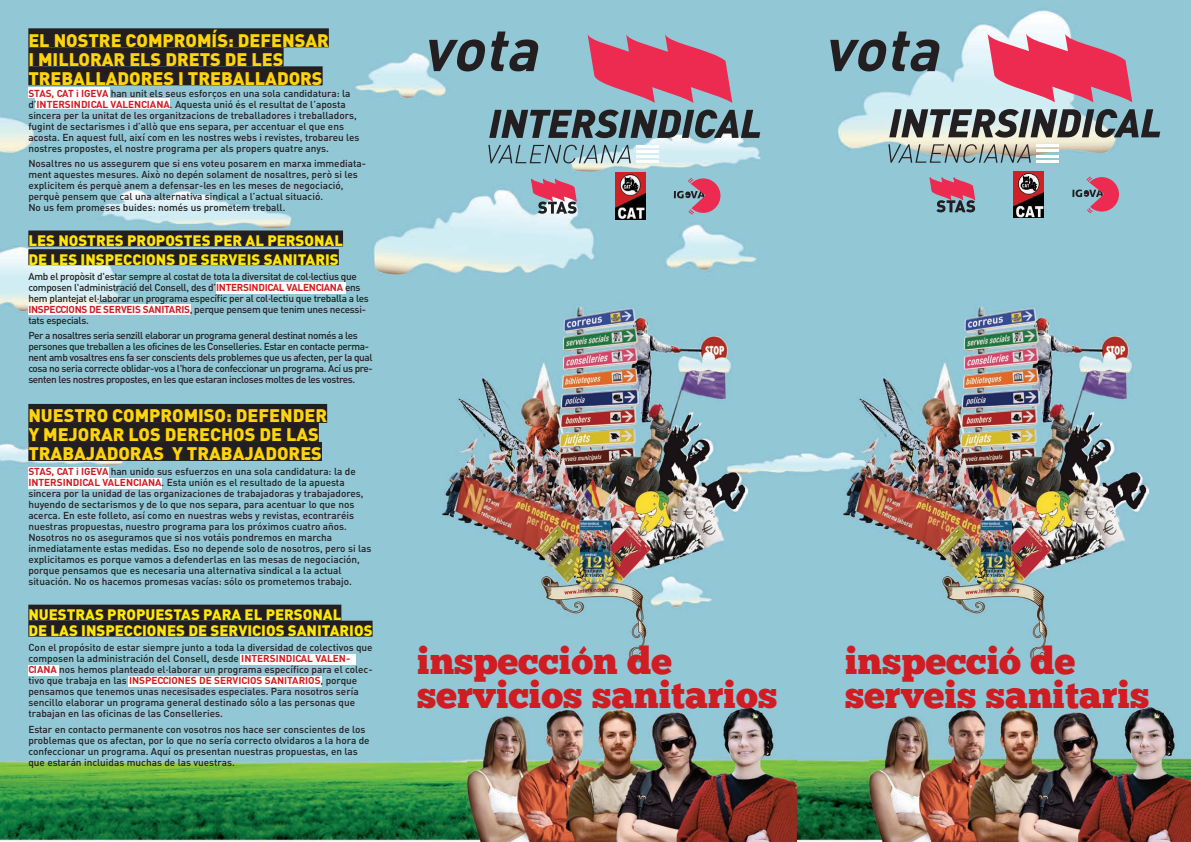
<style>
.page{position:relative;width:1191px;height:842px;background:#fff}
.page>*{position:absolute;margin:0;border:0;box-sizing:border-box;transform-origin:0 0}
.t1{font:italic 700 60px "DIN";color:#231f20}
.t2{font:38px/34px "Chunk Five";color:#d01c23}
.t3{font:900 18px/19px "DIN";color:#fed40c}
.t4{font:900 15px/18.7px "DIN";color:#ffe709}
.t5{font:500 10px/11px "DIN";color:#231f20}
.t6{font:500 10px/11px "DIN";letter-spacing:-.04em;color:#231f20}
.t7{font:500 10px/11px "DIN";letter-spacing:-.03em;color:#231f20}
.s1{font-weight:700;color:#d01c23}
</style>
<div class="page">
<img style="left:0;top:0;width:1191px;height:842px">
<div style="left:28px;top:665px;width:31px;height:11px;background:#fff"></div>
<div style="left:240px;top:654px;width:116px;height:10px;background:#fff"></div>
<div style="left:129px;top:676px;width:193px;height:11px;background:#fff"></div>
<div style="left:28px;top:467px;width:80px;height:10px;background:#fff"></div>
<div style="left:28px;top:478px;width:134px;height:11px;background:#fff"></div>
<div style="left:28px;top:304px;width:162px;height:11px;background:#fff"></div>
<div style="left:35px;top:98px;width:135px;height:11px;background:#fff"></div>
<div style="left:28px;top:87px;width:82px;height:11px;background:#fff"></div>
<div style="left:217px;top:282px;width:129px;height:12px;background:#fff"></div>
<svg style="left:489px;top:110px;width:271px;height:28px;background:#556970"></svg>
<svg style="left:587px;top:34px;width:145px;height:69px;background:#ca6481"></svg>
<svg style="left:488px;top:145px;width:143px;height:18px;background:#85aab5"></svg>
<hr style="left:636px;top:160px;width:23px;height:3px;background:#fff">
<hr style="left:636px;top:155px;width:23px;height:3px;background:#fff">
<hr style="left:636px;top:150px;width:23px;height:3px;background:#fff">
<hr style="left:636px;top:145px;width:23px;height:3px;background:#fff">
<div style="left:28px;top:28px;width:301px;height:19px;background:#231f20"></div>
<div style="left:28px;top:47px;width:255px;height:19px;background:#231f20"></div>
<div style="left:28px;top:66px;width:295px;height:19px;background:#231f20"></div>
<div style="left:28px;top:404px;width:299px;height:19px;background:#231f20"></div>
<div style="left:28px;top:423px;width:291px;height:19px;background:#231f20"></div>
<div style="left:28px;top:442px;width:294px;height:19px;background:#231f20"></div>
<div style="left:28px;top:230px;width:315px;height:16px;background:#231f20"></div>
<div style="left:28px;top:249px;width:311px;height:16px;background:#231f20"></div>
<img style="left:869px;top:708px;width:322px;height:134px">
<svg style="left:889px;top:109px;width:271px;height:29px;background:#70797a"></svg>
<svg style="left:987px;top:33px;width:145px;height:69px;background:#db6e89"></svg>
<svg style="left:888px;top:144px;width:142px;height:19px;background:#96a6a3"></svg>
<hr style="left:1036px;top:160px;width:22px;height:3px;background:#fff">
<hr style="left:1036px;top:155px;width:22px;height:3px;background:#fff">
<hr style="left:1036px;top:150px;width:22px;height:2px;background:#fff">
<hr style="left:1036px;top:144px;width:22px;height:3px;background:#fff">
<img style="left:841px;top:287px;width:307px;height:377px">
<img style="left:468px;top:708px;width:328px;height:134px">
<svg style="left:674px;top:178px;width:46px;height:36px;background:#af7991"></svg>
<img style="left:615px;top:173px;width:30px;height:46px">
<img style="left:440px;top:287px;width:307px;height:377px">
<svg style="left:531px;top:179px;width:45px;height:35px;background:#b77085"></svg>
<svg style="left:1072px;top:177px;width:47px;height:36px;background:#af7b92"></svg>
<img style="left:1013px;top:171px;width:30px;height:47px">
<svg style="left:929px;top:178px;width:46px;height:34px;background:#a7687e"></svg>
<div style="left:28px;top:605px;width:313px;height:16px;background:#231f20"></div>
<div style="left:28px;top:621px;width:344px;height:16px;background:#231f20"></div>
<h3 class="t3" style="left:28px;top:30px;width:302px">EL NOSTRE COMPROMÍS: DEFENSAR<br>I MILLORAR ELS DRETS DE LES<br>TREBALLADORES I TREBALLADORS</h3>
<p class="t5" style="left:28px;top:88px;width:333px"><span class="s1">STAS, CAT i IGEVA</span> han unit els seus esforços en una sola candidatura: la d’<span class="s1">INTERSINDICAL VALENCIANA</span>. Aquesta unió és el resultat de l’aposta sincera per la unitat de les organitzacions de treballadores i treballadors, fugint de sectarismes i d’allò que ens separa, per accentuar el que ens acosta. En aquest full, així com en les nostres webs i revistes, trobareu les nostres propostes, el nostre programa per als propers quatre anys.</p>
<p class="t5" style="left:28px;top:158px;width:339px">Nosaltres no us assegurem que si ens voteu posarem en marxa immediata&shy;ment aquestes mesures. Això no depén solament de nosaltres, però si les explicitem és perquè anem a defensar-les en les meses de negociació, perquè pensem que cal una alternativa sindical a l’actual situació.<br>No us fem promeses buides: només us prometem treball.</p>
<h3 class="t4" style="left:28px;top:231px;width:316px">LES NOSTRES PROPOSTES PER AL PERSONAL<br>DE LES INSPECCIONS DE SERVEIS SANITARIS</h3>
<p class="t7" style="left:28px;top:270px;width:342px">Amb el propòsit d'estar sempre al costat de tota la diversitat de col·lectius que composen l'administració del Consell, des d’<span class="s1">INTERSINDICAL VALENCIANA</span> ens hem plantejat el·laborar un programa específic per al col·lectiu que treballa a les <span class="s1">INSPECCIONS DE SERVEIS SANITARIS</span>, perque pensem que tenim unes necessi&shy;tats especials.</p>
<p class="t6" style="left:28px;top:330px;width:346px">Per a nosaltres seria senzill elaborar un programa general destinat només a les persones que treballen a les oficines de les Conselleries. Estar en contacte perma&shy;nent amb vosaltres ens fa ser conscients dels problemes que us afecten, per la qual cosa no seria correcte oblidar-vos a l'hora de confeccionar un programa. Ací us pre&shy;senten les nostres propostes, en les que estaran incloses moltes de les vostres.</p>
<h3 class="t3" style="left:28px;top:406px;width:300px">NUESTRO COMPROMISO: DEFENDER<br>Y MEJORAR LOS DERECHOS DE LAS<br>TRABAJADORAS Y TRABAJADORES</h3>
<p class="t5" style="left:28px;top:466px;width:345px"><span class="s1">STAS, CAT i IGEVA</span> han unido sus esfuerzos en una sola candidatura: la de <span class="s1">INTERSINDICAL VALENCIANA</span>. Esta unión es el resultado de la apuesta sincera por la unidad de las organizaciones de trabajadoras y trabajadores, huyendo de sectarismos y de lo que nos separa, para acentuar lo que nos acerca. En este folleto, así como en nuestras webs y revistas, econtraréis nuestras propuestas, nuestro programa para los próximos cuatro años.<br>Nosotros no os aseguramos que si nos votáis pondremos en marcha inmediatamente estas medidas. Eso no depende solo de nosotros, pero si las explicitamos es porque vamos a defenderlas en las mesas de negociación, porque pensamos que es necesaria una alternativa sindical a la actual situación. No os hacemos promesas vacías: sólo os prometemos trabajo.</p>
<h3 class="t4" style="left:28px;top:606px;width:346px;line-height:16px">NUESTRAS PROPUESTAS PARA EL PERSONAL<br>DE LAS INSPECCIONES DE SERVICIOS SANITARIOS</h3>
<p class="t5" style="left:28px;top:642px;width:346px">Con el propósito de estar siempre junto a toda la diversidad de colectivos que composen la administración del Consell, desde <span class="s1">INTERSINDICAL VALEN-CIANA</span> nos hemos planteado el·laborar un programa específico para el colec&shy;tivo que trabaja en las <span class="s1">INSPECCIONES DE SERVICIOS SANITARIOS</span>, porque pensamos que tenemos unas necesisades especiales. Para nosotros sería sencillo elaborar un programa general destinado sólo a las personas que trabajan en las oficinas de las Conselleries.</p>
<p class="t5" style="left:28px;top:723px;width:343px">Estar en contacto permanente con vosotros nos hace ser conscientes de los problemas que os afectan, por lo que no sería correcto olvidaros a la hora de confeccionar un programa. Aquí os presentan nuestras propuestas, en las que estarán incluidas muchas de las vuestras.</p>
<h1 class="t1" style="left:422px;top:14px;width:131px">vota</h1>
<h1 class="t1" style="left:823px;top:14px;width:131px">vota</h1>
<h2 class="t2" style="left:417px;top:644px;width:362px">inspección de servicios sanitarios</h2>
<h2 class="t2" style="left:845px;top:644px;width:306px">inspecció de serveis sanitaris</h2>
</div>
